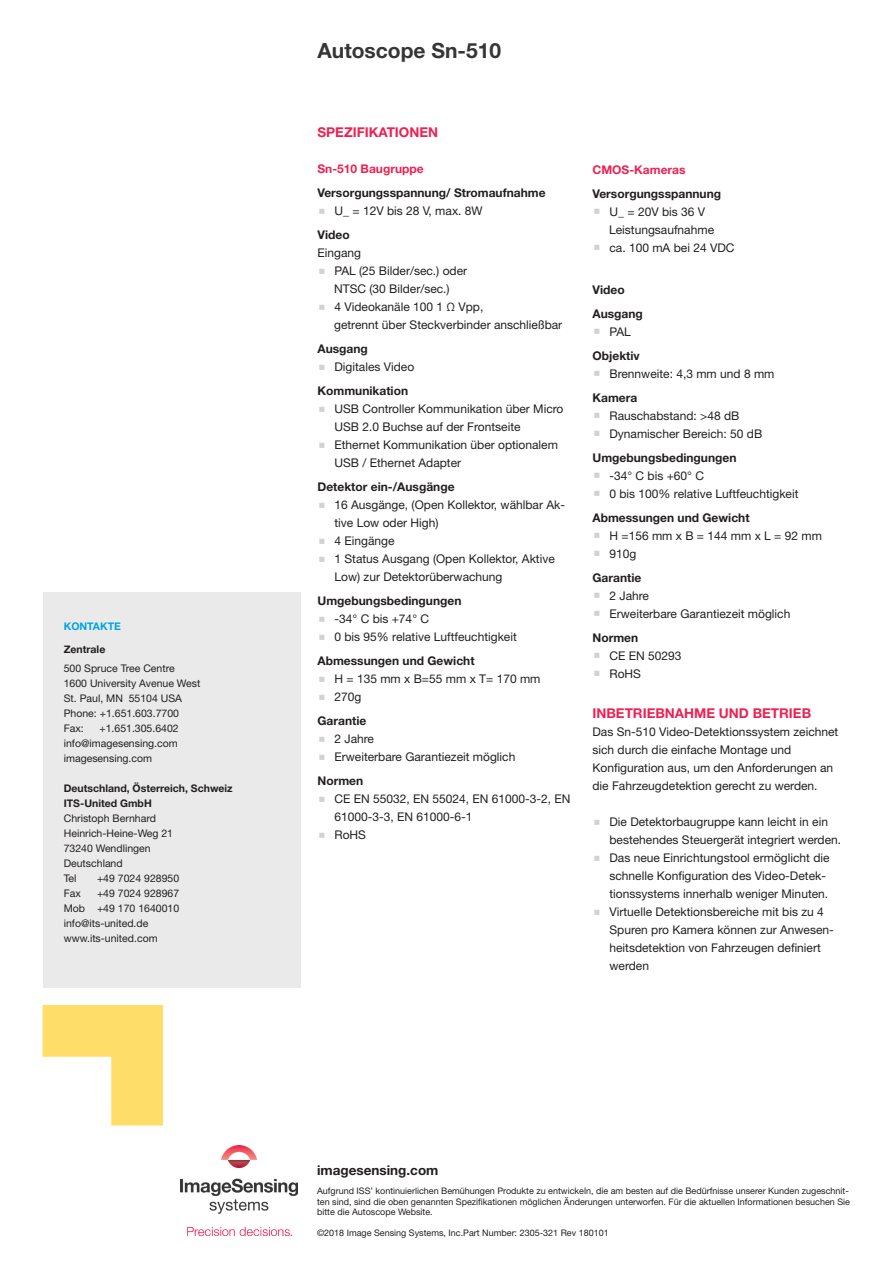
<style>
.page{position:relative;width:893px;height:1263px;background:#fff}
.page>*{position:absolute;margin:0;border:0;box-sizing:border-box;transform-origin:0 0}
.t1{font:700 21px "Helvetica Neue LT Std";color:#363536}
.Red_Subheads{font:700 13.5px "Helvetica Neue LT Std";color:#ed2152}
.Bullets{font:700 13.5px "Helvetica Neue LT Std";color:#231f20}
.Paragraph{font:12px/18px "Helvetica Neue LT Std";color:#231f20}
.Sub_Subhead{font:700 12px "Helvetica Neue LT Std";color:#231f20}
.Bullets-2{font:12px "Helvetica Neue LT Std";color:#231f20}
.Sub_Subhead-2{font:700 12px "Helvetica Neue LT Std";color:#ed2152}
.Sub_Subhead-3{font:12px "Helvetica Neue LT Std";color:#231f20}
.Bullets-3{font:10.5px "Helvetica Neue LT Std";color:#231f20}
.Bullets-4{font:700 10.5px "Helvetica Neue LT Std";color:#231f20}
.Bullets-5{font:700 10.5px "Helvetica Neue LT Std";color:#00a5e3}
.Bullets-6{font:700 10.5px "Helvetica Neue";color:#231f20}
.Bullets-7{font:9px/10.5px "Helvetica Neue LT Std";color:#231f20}
</style>
<div class="page">
<div style="left:43px;top:592px;width:257px;height:396px;background:#eaeaeb"></div>
<svg style="left:43px;top:1005px;width:120px;height:120px"></svg>
<img style="left:180px;top:1145px;width:118px;height:90px">
<p class="Bullets-5" style="left:64px;top:619px;width:59px">KONTAKTE</p>
<p class="Bullets-6" style="left:64px;top:641px;width:43px">Zentrale</p>
<p class="Bullets-3" style="left:64px;top:662px;width:112px">500 Spruce Tree Centre</p>
<p class="Bullets-3" style="left:64px;top:677px;width:138px">1600 University Avenue West</p>
<p class="Bullets-3" style="left:64px;top:692px;width:120px">St. Paul, MN 55104 USA</p>
<p class="Bullets-3" style="left:64px;top:707px;width:117px">Phone: +1.651.603.7700</p>
<p class="Bullets-3" style="left:64px;top:722px;width:22px">Fax:</p>
<p class="Bullets-3" style="left:99px;top:722px;width:81px">+1.651.305.6402</p>
<p class="Bullets-3" style="left:64px;top:737px;width:116px">info@imagesensing.com</p>
<p class="Bullets-3" style="left:64px;top:752px;width:90px">imagesensing.com</p>
<p class="Bullets-4" style="left:64px;top:782px;width:170px">Deutschland, Österreich, Schweiz</p>
<p class="Bullets-4" style="left:64px;top:797px;width:90px">ITS-United GmbH</p>
<p class="Bullets-3" style="left:64px;top:812px;width:94px">Christoph Bernhard</p>
<p class="Bullets-3" style="left:64px;top:827px;width:111px">Heinrich-Heine-Weg 21</p>
<p class="Bullets-3" style="left:64px;top:842px;width:88px">73240 Wendlingen</p>
<p class="Bullets-3" style="left:64px;top:857px;width:60px">Deutschland</p>
<p class="Bullets-3" style="left:64px;top:872px;width:14px">Tel</p>
<p class="Bullets-3" style="left:97px;top:872px;width:84px">+49 7024 928950</p>
<p class="Bullets-3" style="left:64px;top:887px;width:19px">Fax</p>
<p class="Bullets-3" style="left:97px;top:887px;width:84px">+49 7024 928967</p>
<p class="Bullets-3" style="left:64px;top:902px;width:117px">Mob +49 170 1640010</p>
<p class="Bullets-3" style="left:64px;top:917px;width:86px">info@its-united.de</p>
<p class="Bullets-3" style="left:64px;top:932px;width:95px">www.its-united.com</p>
<p class="t1" style="left:317px;top:37px;width:185px">Autoscope Sn-510</p>
<p class="Red_Subheads" style="left:317px;top:124px;width:122px">SPEZIFIKATIONEN</p>
<p class="Sub_Subhead-2" style="left:317px;top:161px;width:108px">Sn-510 Baugruppe</p>
<p class="Sub_Subhead" style="left:317px;top:185px;width:230px">Versorgungsspannung/ Stromaufnahme</p>
<p class="Paragraph" style="left:334px;top:202px;width:150px">U_ = 12V bis 28 V, max. 8W</p>
<p class="Sub_Subhead" style="left:317px;top:227px;width:34px">Video</p>
<p class="Sub_Subhead-3" style="left:317px;top:246px;width:45px">Eingang</p>
<p class="Paragraph" style="left:334px;top:262px;width:134px">PAL (25 Bilder/sec.) oder</p>
<p class="Bullets-2" style="left:334px;top:282px;width:117px">NTSC (30 Bilder/sec.)</p>
<p class="Paragraph" style="left:334px;top:298px;width:150px">4 Videokanäle 100 1 Ω Vpp,</p>
<p class="Bullets-2" style="left:334px;top:318px;width:230px">getrennt über Steckverbinder anschließbar</p>
<p class="Sub_Subhead" style="left:317px;top:341px;width:52px">Ausgang</p>
<p class="Paragraph" style="left:334px;top:358px;width:81px">Digitales Video</p>
<p class="Sub_Subhead" style="left:317px;top:383px;width:92px">Kommunikation</p>
<p class="Paragraph" style="left:334px;top:400px;width:230px">USB Controller Kommunikation über Micro<br>USB 2.0 Buchse auf der Frontseite</p>
<p class="Paragraph" style="left:334px;top:436px;width:225px">Ethernet Kommunikation über optionalem<br>USB / Ethernet Adapter</p>
<p class="Sub_Subhead" style="left:317px;top:479px;width:139px">Detektor ein-/Ausgänge</p>
<p class="Paragraph" style="left:334px;top:496px;width:232px">16 Ausgänge, (Open Kollektor, wählbar Ak&shy;tive Low oder High)</p>
<p class="Paragraph" style="left:334px;top:532px;width:62px">4 Eingänge</p>
<p class="Paragraph" style="left:334px;top:550px;width:222px">1 Status Ausgang (Open Kollektor, Aktive<br>Low) zur Detektorüberwachung</p>
<p class="Sub_Subhead" style="left:317px;top:593px;width:145px">Umgebungsbedingungen</p>
<p class="Paragraph" style="left:334px;top:610px;width:96px">-34° C bis +74° C</p>
<p class="Paragraph" style="left:334px;top:628px;width:184px">0 bis 95% relative Luftfeuchtigkeit</p>
<p class="Sub_Subhead" style="left:317px;top:653px;width:159px">Abmessungen und Gewicht</p>
<p class="Paragraph" style="left:334px;top:670px;width:207px">H = 135 mm x B=55 mm x T= 170 mm</p>
<p class="Paragraph" style="left:334px;top:688px;width:28px">270g</p>
<p class="Sub_Subhead" style="left:317px;top:713px;width:50px">Garantie</p>
<p class="Paragraph" style="left:334px;top:730px;width:41px">2 Jahre</p>
<p class="Paragraph" style="left:334px;top:748px;width:182px">Erweiterbare Garantiezeit möglich</p>
<p class="Sub_Subhead" style="left:317px;top:773px;width:47px">Normen</p>
<p class="Paragraph" style="left:334px;top:790px;width:238px">CE EN 55032, EN 55024, EN 61000-3-2, EN<br>61000-3-3, EN 61000-6-1</p>
<p class="Paragraph" style="left:334px;top:826px;width:33px">RoHS</p>
<p class="Sub_Subhead-2" style="left:592px;top:162px;width:95px">CMOS-Kameras</p>
<p class="Sub_Subhead" style="left:592px;top:186px;width:130px">Versorgungsspannung</p>
<p class="Paragraph" style="left:609px;top:202px;width:97px">U_ = 20V bis 36 V</p>
<p class="Bullets-2" style="left:609px;top:222px;width:106px">Leistungsaufnahme</p>
<p class="Paragraph" style="left:609px;top:238px;width:126px">ca. 100 mA bei 24 VDC</p>
<p class="Sub_Subhead" style="left:592px;top:282px;width:34px">Video</p>
<p class="Sub_Subhead" style="left:592px;top:306px;width:52px">Ausgang</p>
<p class="Paragraph" style="left:609px;top:322px;width:23px">PAL</p>
<p class="Sub_Subhead" style="left:592px;top:348px;width:49px">Objektiv</p>
<p class="Paragraph" style="left:609px;top:364px;width:166px">Brennweite: 4,3 mm und 8 mm</p>
<p class="Sub_Subhead" style="left:592px;top:390px;width:46px">Kamera</p>
<p class="Paragraph" style="left:609px;top:406px;width:131px">Rauschabstand: &gt;48 dB</p>
<p class="Paragraph" style="left:609px;top:424px;width:154px">Dynamischer Bereich: 50 dB</p>
<p class="Sub_Subhead" style="left:592px;top:450px;width:145px">Umgebungsbedingungen</p>
<p class="Paragraph" style="left:609px;top:466px;width:96px">-34° C bis +60° C</p>
<p class="Paragraph" style="left:609px;top:484px;width:190px">0 bis 100% relative Luftfeuchtigkeit</p>
<p class="Sub_Subhead" style="left:592px;top:510px;width:159px">Abmessungen und Gewicht</p>
<p class="Paragraph" style="left:609px;top:526px;width:214px">H =156 mm x B = 144 mm x L = 92 mm</p>
<p class="Paragraph" style="left:609px;top:544px;width:28px">910g</p>
<p class="Sub_Subhead" style="left:592px;top:570px;width:50px">Garantie</p>
<p class="Paragraph" style="left:609px;top:586px;width:41px">2 Jahre</p>
<p class="Paragraph" style="left:609px;top:604px;width:182px">Erweiterbare Garantiezeit möglich</p>
<p class="Sub_Subhead" style="left:592px;top:630px;width:47px">Normen</p>
<p class="Paragraph" style="left:609px;top:646px;width:74px">CE EN 50293</p>
<p class="Paragraph" style="left:609px;top:664px;width:33px">RoHS</p>
<p class="Red_Subheads" style="left:592px;top:705px;width:220px">INBETRIEBNAHME UND BETRIEB</p>
<p class="Paragraph" style="left:592px;top:723px;width:247px">Das Sn-510 Video-Detektionssystem zeichnet sich durch die einfache Montage und Konfiguration aus, um den Anforderungen an die Fahrzeugdetektion gerecht zu werden.</p>
<p class="Paragraph" style="left:609px;top:813px;width:233px">Die Detektorbaugruppe kann leicht in ein bestehendes Steuergerät integriert werden.</p>
<p class="Paragraph" style="left:609px;top:849px;width:222px">Das neue Einrichtungstool ermöglicht die schnelle Konfiguration des Video-Detek&shy;tionssystems innerhalb weniger Minuten.</p>
<p class="Paragraph" style="left:609px;top:903px;width:226px">Virtuelle Detektionsbereiche mit bis zu 4<br>Spuren pro Kamera können zur Anwesen&shy;heitsdetektion von Fahrzeugen definiert werden</p>
<p class="Bullets" style="left:317px;top:1162px;width:123px">imagesensing.com</p>
<p class="Bullets-7" style="left:317px;top:1186px;width:534px">Aufgrund ISS’ kontinuierlichen Bemühungen Produkte zu entwickeln, die am besten auf die Bedürfnisse unserer Kunden zugeschnit&shy;ten sind, sind die oben genannten Spezifikationen möglichen Änderungen unterworfen. Für die aktuellen Informationen besuchen Sie bitte die Autoscope Website.</p>
<p class="Bullets-7" style="left:317px;top:1228px;width:293px">©2018 Image Sensing Systems, Inc.Part Number: 2305-321 Rev 180101</p>
</div>
